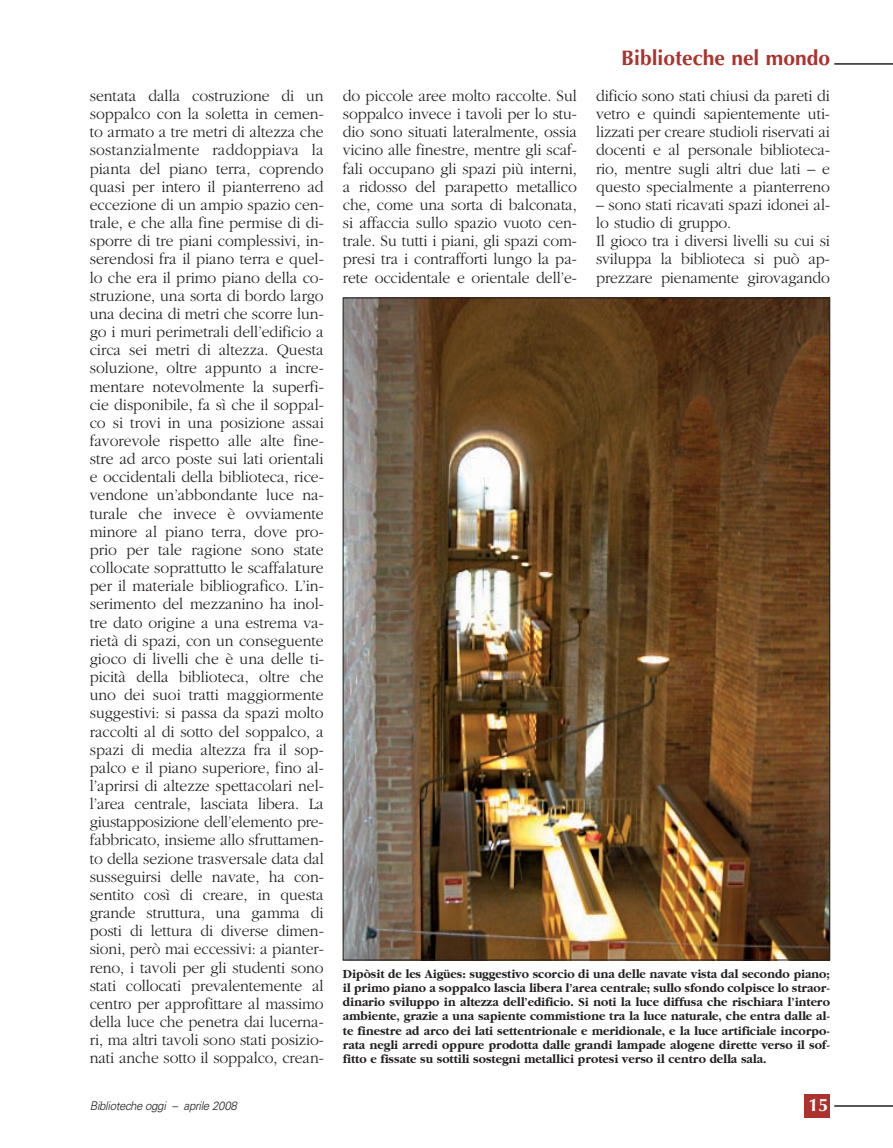
<style>
.page{position:relative;width:893px;height:1148px;background:#fff}
.page>*{position:absolute;margin:0;border:0;box-sizing:border-box;transform-origin:0 0}
.t1{font:700 21px "Optima";color:#ac322e}
.t2{font:700 18px "Optima";color:#fff}
.t3{font:300 16.5px/18.1px "Garamond";letter-spacing:-.005em;color:#231f20;text-align:justify;scale:.95 1}
.t4{font:700 12.75px/14.2px "Garamond";color:#231f20;text-align:justify;scale:.95 1}
.t5{font:italic 300 12px "Univers";letter-spacing:-.03em;color:#231f20;scale:.95 1}
</style>
<div class="page">
<div style="left:804px;top:1094px;width:26px;height:23px;background:#ac322e"></div>
<hr style="left:834px;top:1105px;width:58px;height:1px;background:#231f20">
<hr style="left:834px;top:63px;width:58px;height:2px;background:#231f20">
<img style="left:345px;top:300px;width:483px;height:658px">
<p class="t1" style="left:621px;top:49px;width:210px">Biblioteche nel mondo</p>
<p class="t3" style="left:90px;top:88px;width:248px">sentata dalla costruzione di un soppalco con la soletta in cemen&shy;to armato a tre metri di altezza che sostanzialmente raddoppiava la pianta del piano terra, coprendo quasi per intero il pianterreno ad eccezione di un ampio spazio cen&shy;trale, e che alla fine permise di di&shy;sporre di tre piani complessivi, in&shy;serendosi fra il piano terra e quel&shy;lo che era il primo piano della co&shy;struzione, una sorta di bordo largo una decina di metri che scorre lun&shy;go i muri perimetrali dell’edificio a circa sei metri di altezza. Questa soluzione, oltre appunto a incre&shy;mentare notevolmente la superfi&shy;cie disponibile, fa sì che il soppal&shy;co si trovi in una posizione assai favorevole rispetto alle alte fine&shy;stre ad arco poste sui lati orientali e occidentali della biblioteca, rice&shy;vendone un’abbondante luce na&shy;turale che invece è ovviamente minore al piano terra, dove pro&shy;prio per tale ragione sono state collocate soprattutto le scaffalature per il materiale bibliografico. L’in&shy;serimento del mezzanino ha inol&shy;tre dato origine a una estrema va&shy;rietà di spazi, con un conseguente gioco di livelli che è una delle ti&shy;picità della biblioteca, oltre che uno dei suoi tratti maggiormente suggestivi: si passa da spazi molto raccolti al di sotto del soppalco, a spazi di media altezza fra il sop&shy;palco e il piano superiore, fino al&shy;l’aprirsi di altezze spettacolari nel&shy;l’area centrale, lasciata libera. La giustapposizione dell’elemento pre&shy;fabbricato, insieme allo sfruttamen&shy;to della sezione trasversale data dal susseguirsi delle navate, ha con&shy;sentito così di creare, in questa grande struttura, una gamma di posti di lettura di diverse dimen&shy;sioni, però mai eccessivi: a pianter&shy;reno, i tavoli per gli studenti sono stati collocati prevalentemente al centro per approfittare al massimo della luce che penetra dai lucerna&shy;ri, ma altri tavoli sono stati posizio&shy;nati anche sotto il soppalco, crean-</p>
<p class="t3" style="left:343px;top:88px;width:248px">do piccole aree molto raccolte. Sul soppalco invece i tavoli per lo stu&shy;dio sono situati lateralmente, ossia vicino alle finestre, mentre gli scaf&shy;fali occupano gli spazi più interni, a ridosso del parapetto metallico che, come una sorta di balconata, si affaccia sullo spazio vuoto cen&shy;trale. Su tutti i piani, gli spazi com&shy;presi tra i contrafforti lungo la pa&shy;rete occidentale e orientale dell’e-</p>
<p class="t3" style="left:596px;top:88px;width:248px">dificio sono stati chiusi da pareti di vetro e quindi sapientemente uti&shy;lizzati per creare studioli riservati ai docenti e al personale biblioteca&shy;rio, mentre sugli altri due lati – e questo specialmente a pianterreno</p>
<p class="t3" style="left:596px;top:197px;width:248px;text-align:left">– sono stati ricavati spazi idonei al&shy;lo studio di gruppo.<br>Il gioco tra i diversi livelli su cui si sviluppa la biblioteca si può ap&shy;prezzare pienamente girovagando</p>
<p class="t4" style="left:343px;top:967px;width:514px">Dipòsit de les Aigües: suggestivo scorcio di una delle navate vista dal secondo piano; il primo piano a soppalco lascia libera l’area centrale; sullo sfondo colpisce lo straor&shy;dinario sviluppo in altezza dell’edificio. Si noti la luce diffusa che rischiara l’intero ambiente, grazie a una sapiente commistione tra la luce naturale, che entra dalle al&shy;te finestre ad arco dei lati settentrionale e meridionale, e la luce artificiale incorpo&shy;rata negli arredi oppure prodotta dalle grandi lampade alogene dirette verso il sof&shy;fitto e fissate su sottili sostegni metallici protesi verso il centro della sala.</p>
<p class="t5" style="left:90px;top:1100px;width:156px">Biblioteche oggi – aprile 2008</p>
<p class="t2" style="left:808px;top:1097px;width:22px">15</p>
</div>
